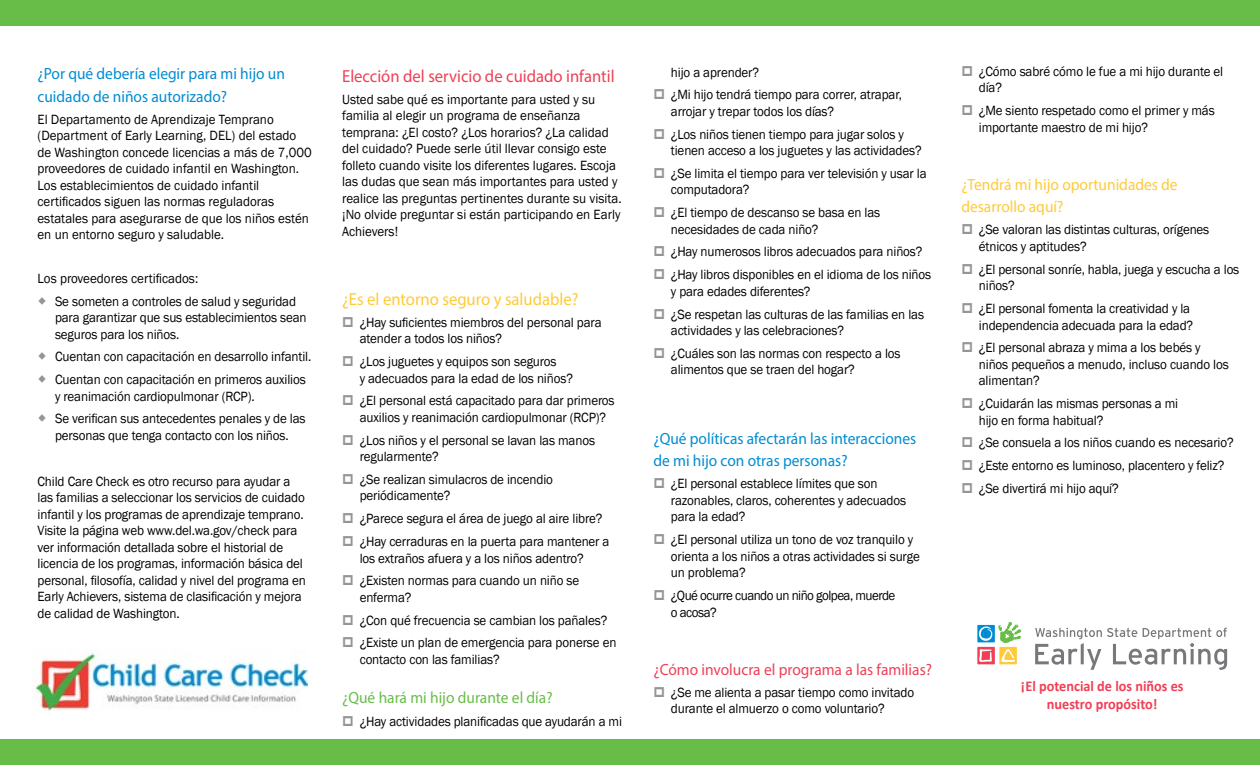
<style>
.page{position:relative;width:1260px;height:765px;background:#fff}
.page>*{position:absolute;margin:0;border:0;box-sizing:border-box;transform-origin:0 0}
.t1{font:17.5px "Myriad Pro";color:#ef4056;scale:.95 1}
.t2{font:17.5px "Myriad Pro";color:#ffca38;scale:.95 1}
.t3{font:16.25px/22.5px "Myriad Pro";color:#008cd2;scale:.95 1}
.t4{font:16.25px/22.5px "Myriad Pro";color:#ffca38;scale:.95 1}
.t5{font:16.25px "Myriad Pro";color:#ef4056;scale:.95 1}
.t6{font:16.25px "Myriad Pro";color:#68bd49;scale:.95 1}
.t7{font:700 15px/18px "Calibri";color:#ef4056;text-align:center;scale:.95 1}
.t8{font:13.75px/16.5px "Franklin Gothic";letter-spacing:-.01em;color:#000;scale:.95 1}
.t9{font:13.75px/16.5px "Franklin Gothic";letter-spacing:-.04em;color:#000;scale:.95 1}
</style>
<div class="page">
<div style="left:0;top:0;width:1260px;height:26px;background:#68bd49"></div>
<div style="left:0;top:739px;width:1260px;height:26px;background:#68bd49"></div>
<img style="left:32px;top:653px;width:276px;height:58px">
<svg style="left:1035px;top:628px;width:192px;height:42px"></svg>
<div style="left:999px;top:647px;width:18px;height:17px;background:#ffca38"></div>
<svg style="left:977px;top:647px;width:18px;height:17px"></svg>
<div style="left:977px;top:625px;width:18px;height:17px;background:#5ab4e1"></div>
<svg style="left:978px;top:622px;width:43px;height:41px"></svg>
<p class="t3" style="left:38px;top:62px;width:262px">¿Por qué debería elegir para mi hijo un cuidado de niños autorizado?</p>
<p class="t8" style="left:38px;top:111px;width:290px">El Departamento de Aprendizaje Temprano (Department of Early Learning, DEL) del estado de Washington concede licencias a más de 7,000 proveedores de cuidado infantil en Washington.<br>Los establecimientos de cuidado infantil certificados siguen las normas reguladoras estatales para asegurarse de que los niños estén en un entorno seguro y saludable.</p>
<p class="t8" style="left:55px;top:268px;width:255px;line-height:22.1px;text-indent:-18px">Los proveedores certificados:<br>Se someten a controles de salud y seguridad</p>
<p class="t8" style="left:55px;top:310px;width:266px">para garantizar que sus establecimientos sean seguros para los niños.</p>
<p class="t8" style="left:55px;top:346px;width:271px;line-height:22.8px">Cuentan con capacitación en desarrollo infantil.<br>Cuentan con capacitación en primeros auxilios</p>
<p class="t8" style="left:55px;top:385px;width:265px;line-height:22.8px">y reanimación cardiopulmonar (RCP).<br>Se verifican sus antecedentes penales y de las</p>
<p class="t8" style="left:55px;top:427px;width:247px">personas que tenga contacto con los niños.</p>
<p class="t8" style="left:38px;top:473px;width:284px">Child Care Check es otro recurso para ayudar a las familias a seleccionar los servicios de cuidado infantil y los programas de aprendizaje temprano.<br>Visite la página web www.del.wa.gov/check para ver información detallada sobre el historial de licencia de los programas, información básica del personal, filosofía, calidad y nivel del programa en Early Achievers, sistema de clasificación y mejora de calidad de Washington.</p>
<p class="t1" style="left:342px;top:65px;width:288px">Elección del servicio de cuidado infantil</p>
<p class="t8" style="left:342px;top:91px;width:296px">Usted sabe qué es importante para usted y su familia al elegir un programa de enseñanza temprana: ¿El costo? ¿Los horarios? ¿La calidad del cuidado? Puede serle útil llevar consigo este folleto cuando visite los diferentes lugares. Escoja las dudas que sean más importantes para usted y realice las preguntas pertinentes durante su visita. ¡No olvide preguntar si están participando en Early Achievers!</p>
<p class="t2" style="left:342px;top:288px;width:250px">¿Es el entorno seguro y saludable?</p>
<p class="t8" style="left:360px;top:314px;width:256px">¿Hay suficientes miembros del personal para atender a todos los niños?</p>
<p class="t8" style="left:360px;top:354px;width:226px">¿Los juguetes y equipos son seguros<br>y adecuados para la edad de los niños?</p>
<p class="t8" style="left:360px;top:393px;width:270px">¿El personal está capacitado para dar primeros auxilios y reanimación cardiopulmonar (RCP)?</p>
<p class="t8" style="left:360px;top:432px;width:249px">¿Los niños y el personal se lavan las manos regularmente?</p>
<p class="t8" style="left:360px;top:471px;width:205px">¿Se realizan simulacros de incendio periódicamente?</p>
<p class="t8" style="left:360px;top:508px;width:264px;line-height:22.8px">¿Parece segura el área de juego al aire libre? ¿Hay cerraduras en la puerta para mantener a</p>
<p class="t8" style="left:360px;top:547px;width:237px;line-height:22.8px">los extraños afuera y a los niños adentro? ¿Existen normas para cuando un niño se</p>
<p class="t8" style="left:360px;top:586px;width:272px;line-height:22.8px">enferma?<br>¿Con qué frecuencia se cambian los pañales? ¿Existe un plan de emergencia para ponerse en</p>
<p class="t8" style="left:360px;top:651px;width:149px">contacto con las familias?</p>
<p class="t6" style="left:342px;top:688px;width:223px">¿Qué hará mi hijo durante el día?</p>
<p class="t8" style="left:360px;top:713px;width:278px">¿Hay actividades planificadas que ayudarán a mi</p>
<p class="t8" style="left:671px;top:61px;width:245px;line-height:22.8px">hijo a aprender?<br>¿Mi hijo tendrá tiempo para correr, atrapar,</p>
<p class="t8" style="left:671px;top:100px;width:247px;line-height:22.8px">arrojar y trepar todos los días?<br>¿Los niños tienen tiempo para jugar solos y</p>
<p class="t8" style="left:671px;top:139px;width:271px;line-height:22.8px">tienen acceso a los juguetes y las actividades? ¿Se limita el tiempo para ver televisión y usar la</p>
<p class="t8" style="left:671px;top:179px;width:222px;line-height:22.8px">computadora?<br>¿El tiempo de descanso se basa en las</p>
<p class="t8" style="left:671px;top:218px;width:276px;line-height:22.8px">necesidades de cada niño?<br>¿Hay numerosos libros adecuados para niños? ¿Hay libros disponibles en el idioma de los niños</p>
<p class="t8" style="left:671px;top:280px;width:268px;line-height:22.8px">y para edades diferentes?<br>¿Se respetan las culturas de las familias en las</p>
<p class="t8" style="left:671px;top:319px;width:243px;line-height:22.8px">actividades y las celebraciones?<br>¿Cuáles son las normas con respecto a los</p>
<p class="t8" style="left:671px;top:362px;width:195px">alimentos que se traen del hogar?</p>
<p class="t3" style="left:653px;top:427px;width:278px">¿Qué políticas afectarán las interacciones de mi hijo con otras personas?</p>
<p class="t8" style="left:671px;top:476px;width:249px">¿El personal establece límites que son razonables, claros, coherentes y adecuados para la edad?</p>
<p class="t8" style="left:671px;top:532px;width:264px">¿El personal utiliza un tono de voz tranquilo y orienta a los niños a otras actividades si surge un problema?</p>
<p class="t9" style="left:671px;top:588px;width:238px">¿Qué ocurre cuando un niño golpea, muerde o acosa?</p>
<p class="t5" style="left:653px;top:659px;width:295px">¿Cómo involucra el programa a las familias?</p>
<p class="t8" style="left:671px;top:684px;width:258px">¿Se me alienta a pasar tiempo como invitado durante el almuerzo o como voluntario?</p>
<p class="t8" style="left:979px;top:63px;width:259px">¿Cómo sabré cómo le fue a mi hijo durante el día?</p>
<p class="t8" style="left:979px;top:103px;width:250px">¿Me siento respetado como el primer y más importante maestro de mi hijo?</p>
<p class="t4" style="left:961px;top:173px;width:229px">¿Tendrá mi hijo oportunidades de desarrollo aquí?</p>
<p class="t8" style="left:979px;top:222px;width:244px">¿Se valoran las distintas culturas, orígenes étnicos y aptitudes?</p>
<p class="t8" style="left:979px;top:261px;width:276px">¿El personal sonríe, habla, juega y escucha a los niños?</p>
<p class="t8" style="left:979px;top:301px;width:227px">¿El personal fomenta la creatividad y la independencia adecuada para la edad?</p>
<p class="t8" style="left:979px;top:340px;width:265px">¿El personal abraza y mima a los bebés y niños pequeños a menudo, incluso cuando los alimentan?</p>
<p class="t8" style="left:979px;top:396px;width:211px">¿Cuidarán las mismas personas a mi hijo en forma habitual?</p>
<p class="t8" style="left:979px;top:432px;width:270px;line-height:22.8px">¿Se consuela a los niños cuando es necesario? ¿Este entorno es luminoso, placentero y feliz? ¿Se divertirá mi hijo aquí?</p>
<p class="t7" style="left:1021px;top:677px;width:173px">¡El potencial de los niños es nuestro propósito!</p>
</div>
